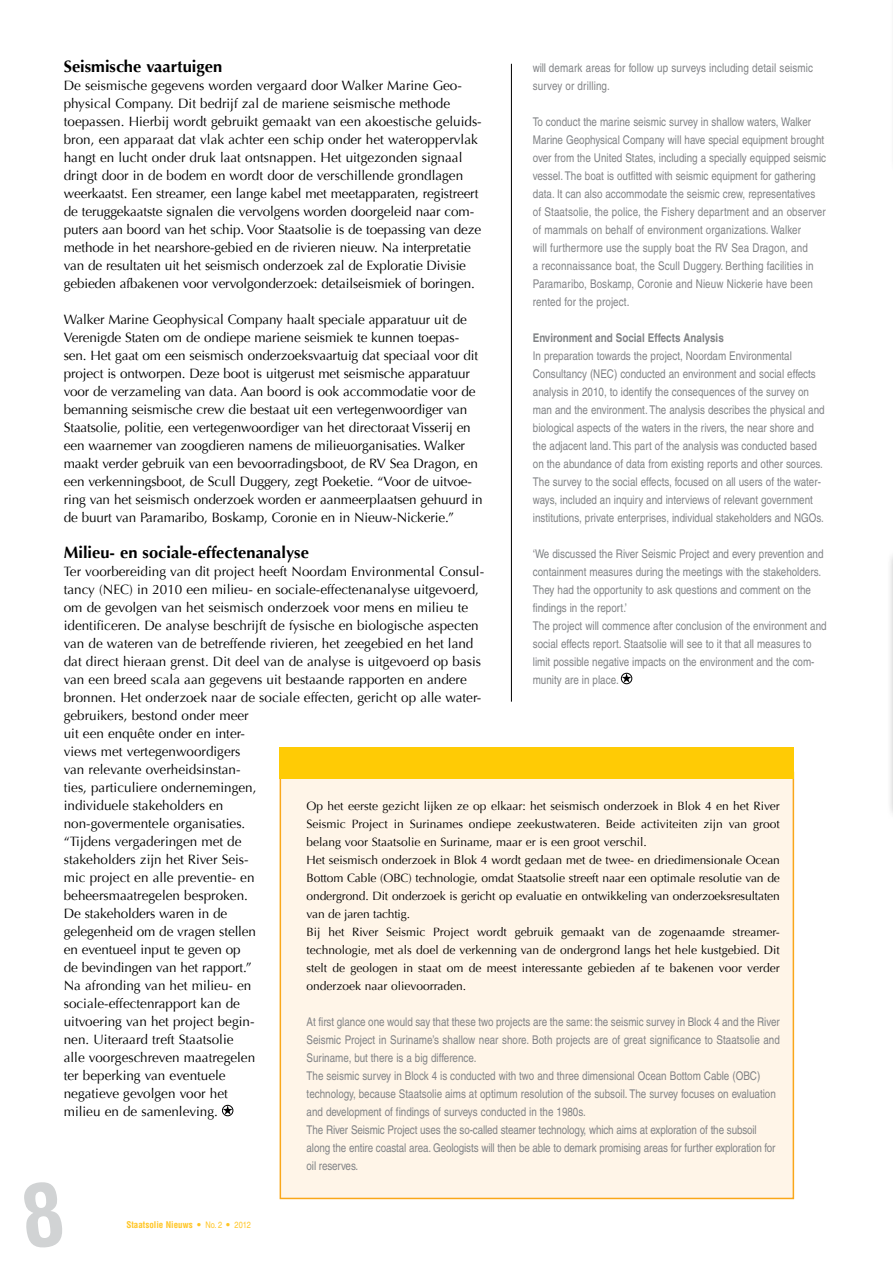
<style>
.page{position:relative;width:893px;height:1263px;background:#fff}
.page>*{position:absolute;margin:0;border:0;box-sizing:border-box;transform-origin:0 0}
.t1{font:700 16.5px "Optima";color:#000}
.t2{font:13.5px/18px "Optima";letter-spacing:-.01em;color:#000}
.t3{font:condensed 12px/18px "Helvetica";color:#808285}
.t4{font:12px/18px "Optima";color:#000}
.t5{font:700 condensed 12px "Helvetica";color:#808285}
.t6{font:700 condensed 9px "Helvetica";color:#ffc523}
.s1{font-weight:400}
</style>
<div class="page">
<div style="left:886px;top:547px;width:7px;height:273px;background:#f7f7f7"></div>
<svg style="left:892px;top:559px;width:1px;height:245px"></svg>
<hr style="left:511px;top:64px;width:1px;height:638px;background:#000">
<svg style="left:622px;top:673px;width:9px;height:10px"></svg>
<div style="left:621px;top:673px;width:11px;height:11px;border:1px solid #000;border-radius:50%"></div>
<svg style="left:223px;top:1105px;width:10px;height:10px"></svg>
<div style="left:222px;top:1105px;width:11px;height:11px;border:1px solid #000;border-radius:50%"></div>
<div style="left:280px;top:772px;width:513px;height:426px;background:#fff5e8"></div>
<div style="left:280px;top:747px;width:514px;height:31px;background:#ffcb05"></div>
<p class="t1" style="left:64px;top:57px;width:160px">Seismische vaartuigen</p>
<p class="t2" style="left:64px;top:77px;width:419px">De seismische gegevens worden vergaard door Walker Marine Geo&shy;physical Company. Dit bedrijf zal de mariene seismische methode toepassen. Hierbij wordt gebruikt gemaakt van een akoestische geluids&shy;bron, een apparaat dat vlak achter een schip onder het wateroppervlak hangt en lucht onder druk laat ontsnappen. Het uitgezonden signaal dringt door in de bodem en wordt door de verschillende grondlagen weerkaatst. Een streamer, een lange kabel met meetapparaten, registreert de teruggekaatste signalen die vervolgens worden doorgeleid naar com&shy;puters aan boord van het schip. Voor Staatsolie is de toepassing van deze methode in het nearshore-gebied en de rivieren nieuw. Na interpretatie van de resultaten uit het seismisch onderzoek zal de Exploratie Divisie gebieden afbakenen voor vervolgonderzoek: detailseismiek of boringen.</p>
<p class="t2" style="left:64px;top:311px;width:420px">Walker Marine Geophysical Company haalt speciale apparatuur uit de Verenigde Staten om de ondiepe mariene seismiek te kunnen toepas&shy;sen. Het gaat om een seismisch onderzoeksvaartuig dat speciaal voor dit project is ontworpen. Deze boot is uitgerust met seismische apparatuur voor de verzameling van data. Aan boord is ook accommodatie voor de bemanning seismische crew die bestaat uit een vertegenwoordiger van Staatsolie, politie, een vertegenwoordiger van het directoraat Visserij en een waarnemer van zoogdieren namens de milieuorganisaties. Walker maakt verder gebruik van een bevoorradingsboot, de RV Sea Dragon, en een verkenningsboot, de Scull Duggery, zegt Poeketie. “Voor de uitvoe&shy;ring van het seismisch onderzoek worden er aanmeerplaatsen gehuurd in de buurt van Paramaribo, Boskamp, Coronie en in Nieuw-Nickerie.”</p>
<p class="t1" style="left:64px;top:543px;width:247px">Milieu- en sociale-effectenanalyse</p>
<p class="t2" style="left:64px;top:563px;width:422px">Ter voorbereiding van dit project heeft Noordam Environmental Consul&shy;tancy (NEC) in 2010 een milieu- en sociale-effectenanalyse uitgevoerd, om de gevolgen van het seismisch onderzoek voor mens en milieu te identificeren. De analyse beschrijft de fysische en biologische aspecten van de wateren van de betreffende rivieren, het zeegebied en het land dat direct hieraan grenst. Dit deel van de analyse is uitgevoerd op basis van een breed scala aan gegevens uit bestaande rapporten en andere bronnen. Het onderzoek naar de sociale effecten, gericht op alle water&shy;gebruikers, bestond onder meer<br>uit een enquête onder en inter-<br>views met vertegenwoordigers<br>van relevante overheidsinstan-<br>ties, particuliere ondernemingen,<br>individuele stakeholders en<br>non-govermentele organisaties.<br>“Tijdens vergaderingen met de<br>stakeholders zijn het River Seis-<br>mic project en alle preventie- en<br>beheersmaatregelen besproken.<br>De stakeholders waren in de<br>gelegenheid om de vragen stellen<br>en eventueel input te geven op<br>de bevindingen van het rapport.”<br>Na afronding van het milieu- en<br>sociale-effectenrapport kan de<br>uitvoering van het project begin-<br>nen. Uiteraard treft Staatsolie<br>alle voorgeschreven maatregelen<br>ter beperking van eventuele<br>negatieve gevolgen voor het<br>milieu en de samenleving.</p>
<p class="t3" style="left:533px;top:59px;width:282px">will demark areas for follow up surveys including detail seismic survey or drilling.</p>
<p class="t3" style="left:533px;top:113px;width:295px">To conduct the marine seismic survey in shallow waters, Walker Marine Geophysical Company will have special equipment brought over from the United States, including a specially equipped seismic vessel. The boat is outfitted with seismic equipment for gathering data. It can also accommodate the seismic crew, representatives of Staatsolie, the police, the Fishery department and an observer of mammals on behalf of environment organizations. Walker<br>will furthermore use the supply boat the RV Sea Dragon, and<br>a reconnaissance boat, the Scull Duggery. Berthing facilities in Paramaribo, Boskamp, Coronie and Nieuw Nickerie have been rented for the project.</p>
<p class="t5" style="left:533px;top:330px;width:192px">Environment and Social Effects Analysis</p>
<p class="t3" style="left:533px;top:347px;width:293px">In preparation towards the project, Noordam Environmental Consultancy (NEC) conducted an environment and social effects analysis in 2010, to identify the consequences of the survey on man and the environment. The analysis describes the physical and biological aspects of the waters in the rivers, the near shore and the adjacent land. This part of the analysis was conducted based on the abundance of data from existing reports and other sources.<br>The survey to the social effects, focused on all users of the water&shy;ways, included an inquiry and interviews of relevant government institutions, private enterprises, individual stakeholders and NGOs.</p>
<p class="t3" style="left:533px;top:545px;width:295px">‘We discussed the River Seismic Project and every prevention and containment measures during the meetings with the stakeholders.<br>They had the opportunity to ask questions and comment on the findings in the report.’<br>The project will commence after conclusion of the environment and social effects report. Staatsolie will see to it that all measures to limit possible negative impacts on the environment and the com&shy;munity are in place.</p>
<p class="t4" style="left:307px;top:797px;width:475px">Op het eerste gezicht lijken ze op elkaar: het seismisch onderzoek in Blok 4 en het River Seismic Project in Surinames ondiepe zeekustwateren. Beide activiteiten zijn van groot belang voor Staatsolie en Suriname, maar er is een groot verschil.<br>Het seismisch onderzoek in Blok 4 wordt gedaan met de twee- en driedimensionale Ocean Bottom Cable (OBC) technologie, omdat Staatsolie streeft naar een optimale resolutie van de ondergrond. Dit onderzoek is gericht op evaluatie en ontwikkeling van onderzoeksresultaten van de jaren tachtig.<br>Bij het River Seismic Project wordt gebruik gemaakt van de zogenaamde streamer&shy;technologie, met als doel de verkenning van de ondergrond langs het hele kustgebied. Dit stelt de geologen in staat om de meest interessante gebieden af te bakenen voor verder onderzoek naar olievoorraden.</p>
<p class="t3" style="left:307px;top:1013px;width:475px">At first glance one would say that these two projects are the same: the seismic survey in Block 4 and the River Seismic Project in Suriname’s shallow near shore. Both projects are of great significance to Staatsolie and Suriname, but there is a big difference.<br>The seismic survey in Block 4 is conducted with two and three dimensional Ocean Bottom Cable (OBC) technology, because Staatsolie aims at optimum resolution of the subsoil. The survey focuses on evaluation and development of findings of surveys conducted in the 1980s.<br>The River Seismic Project uses the so-called steamer technology, which aims at exploration of the subsoil along the entire coastal area. Geologists will then be able to demark promising areas for further exploration for oil reserves.</p>
<p class="t6" style="left:126px;top:1219px;width:126px">Staatsolie Nieuws • <span class="s1">No. 2</span> • <span class="s1">2012</span></p>
</div>
